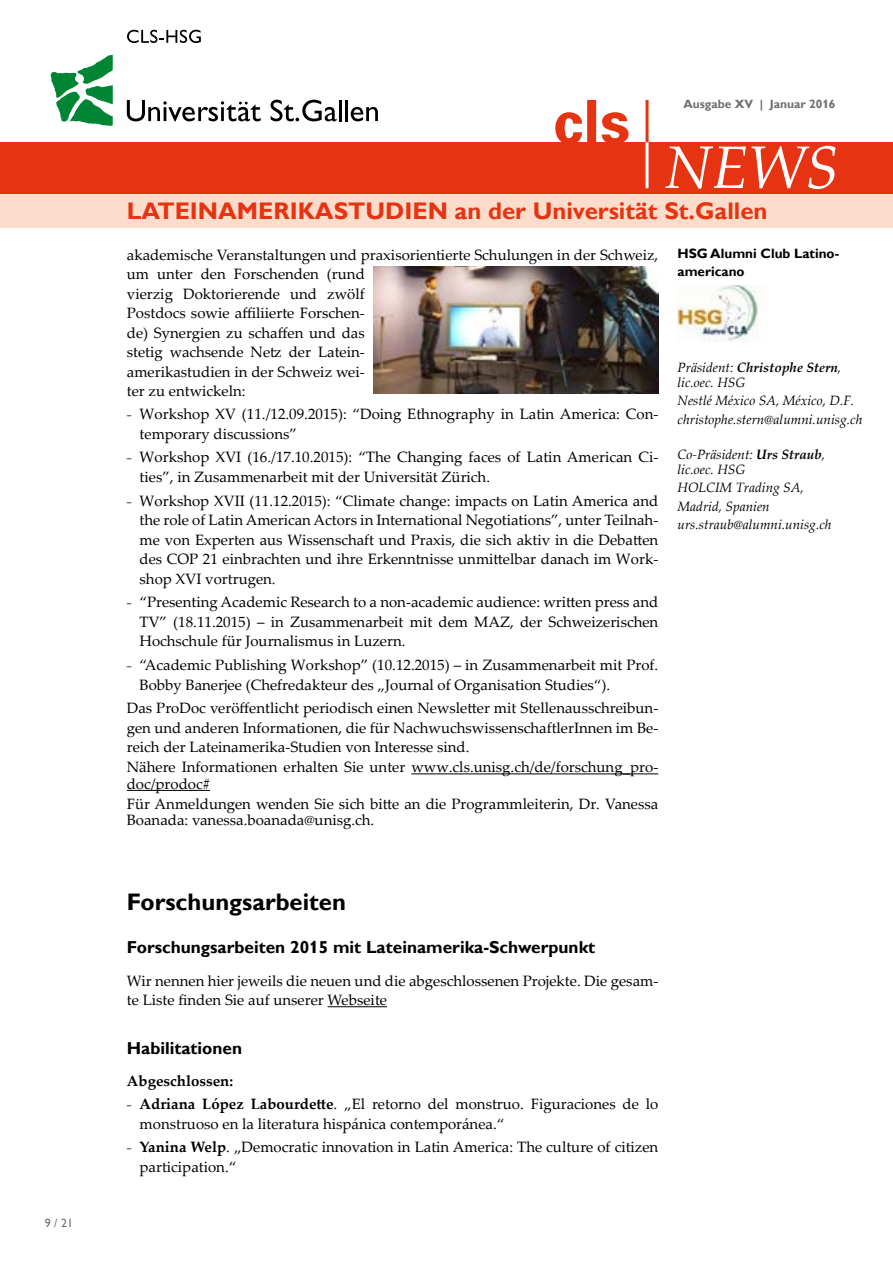
<style>
.page{position:relative;width:893px;height:1263px;background:#fff}
.page>*{position:absolute;margin:0;border:0;box-sizing:border-box;transform-origin:0 0}
.t1{font:700 24px "Gill Alt One";color:#e63312}
.t2{font:700 23.85px "Gill Alt One";color:#000}
.t3{font:700 17.25px "Gill Alt One";color:#000}
.t4{font:15px/19.5px "Palatino Linotype";color:#000}
.t5{font:italic 13.5px/18.5px "Palatino Linotype";color:#000}
.t6{font:700 13.5px/18px "Gill Alt One";color:#000}
.t7{font:700 12px "Gill Alt One";color:#706f6f}
.t8{font:12px "Gill Sans";color:#706f6f}
.s1{font-weight:700}
</style>
<div class="page">
<img style="left:677px;top:285px;width:85px;height:56px">
<hr style="left:411px;top:773px;width:247px;height:1px;background:#000">
<hr style="left:127px;top:790px;width:83px;height:1px;background:#000">
<hr style="left:328px;top:1006px;width:59px;height:1px;background:#000">
<img style="left:373px;top:267px;width:285px;height:127px">
<div style="left:0;top:194px;width:893px;height:33px;background:#fcddcc"></div>
<div style="left:0;top:142px;width:893px;height:52px;background:#e63312"></div>
<svg style="left:555px;top:100px;width:74px;height:42px"></svg>
<svg style="left:665px;top:146px;width:171px;height:43px"></svg>
<hr style="left:645px;top:100px;width:3px;height:88px;background:#fff">
<hr style="left:645px;top:100px;width:3px;height:42px;background:#e63312">
<svg style="left:51px;top:55px;width:62px;height:71px"></svg>
<svg style="left:127px;top:100px;width:134px;height:21px"></svg>
<svg style="left:271px;top:100px;width:66px;height:21px"></svg>
<hr style="left:339px;top:100px;width:3px;height:21px;background:#000">
<hr style="left:345px;top:100px;width:3px;height:21px;background:#000">
<svg style="left:351px;top:107px;width:27px;height:14px"></svg>
<svg style="left:127px;top:30px;width:74px;height:13px"></svg>
<p class="t8" style="left:45px;top:1216px;width:30px">9 / 21</p>
<p class="t7" style="left:683px;top:97px;width:154px">Ausgabe XV | Januar 2016</p>
<h1 class="t1" style="left:127px;top:197px;width:642px">LATEINAMERIKASTUDIEN an der Universität St.Gallen</h1>
<p class="t4" style="left:127px;top:244px;width:533px">akademische Veranstaltungen und praxisorientierte Schulungen in der Schweiz, um unter den Forschenden (rund<br>vierzig Doktorierende und zwölf<br>Postdocs sowie affiliierte Forschen-<br>de) Synergien zu schaffen und das<br>stetig wachsende Netz der Latein-<br>amerikastudien in der Schweiz wei-<br>ter zu entwickeln:</p>
<p class="t4" style="left:140px;top:404px;width:520px;text-indent:-13px">₋ Workshop XV (11./12.09.2015): “Doing Ethnography in Latin America: Con&shy;temporary discussions”</p>
<p class="t4" style="left:140px;top:447px;width:520px;text-indent:-13px">₋ Workshop XVI (16./17.10.2015): “The Changing faces of Latin American Ci&shy;ties”, in Zusammenarbeit mit der Universität Zürich.</p>
<p class="t4" style="left:140px;top:490px;width:520px;text-align:justify;text-indent:-13px">₋ Workshop XVII (11.12.2015): “Climate change: impacts on Latin America and the role of Latin American Actors in International Negotiations”, unter Teilnah&shy;me von Experten aus Wissenschaft und Praxis, die sich aktiv in die Debatten des COP 21 einbrachten und ihre Erkenntnisse unmittelbar danach im Work&shy;shop XVI vortrugen.</p>
<p class="t4" style="left:140px;top:592px;width:520px;text-align:justify;text-indent:-13px">₋ “Presenting Academic Research to a non-academic audience: written press and TV” (18.11.2015) – in Zusammenarbeit mit dem MAZ, der Schweizerischen Hochschule für Journalismus in Luzern.</p>
<p class="t4" style="left:140px;top:655px;width:520px;text-indent:-13px">₋ “Academic Publishing Workshop” (10.12.2015) – in Zusammenarbeit mit Prof.<br>Bobby Banerjee (Chefredakteur des „Journal of Organisation Studies“).</p>
<p class="t4" style="left:127px;top:698px;width:533px">Das ProDoc veröffentlicht periodisch einen Newsletter mit Stellenausschreibun&shy;gen und anderen Informationen, die für NachwuchswissenschaftlerInnen im Be&shy;reich der Lateinamerika-Studien von Interesse sind.<br>Nähere Informationen erhalten Sie unter www.cls.unisg.ch/de/forschung_pro-</p>
<p class="t4" style="left:127px;top:773px;width:533px;line-height:20px">doc/prodoc#<br>Für Anmeldungen wenden Sie sich bitte an die Programmleiterin, Dr. Vanessa</p>
<p class="t4" style="left:127px;top:810px;width:249px">Boanada: vanessa.boanada@unisg.ch.</p>
<p class="t6" style="left:677px;top:244px;width:163px">HSG Alumni Club Latino&shy;americano</p>
<p class="t5" style="left:677px;top:359px;width:165px;line-height:15px">Präsident: <span class="s1">Christophe Stern</span>, lic.oec. HSG</p>
<p class="t5" style="left:677px;top:391px;width:186px">Nestlé México SA, México, D.F. christophe.stern@alumni.unisg.ch</p>
<p class="t5" style="left:677px;top:446px;width:149px;line-height:15px">Co-Präsident: <span class="s1">Urs Straub</span>, lic.oec. HSG</p>
<p class="t5" style="left:677px;top:478px;width:156px">HOLCIM Trading SA,<br>Madrid, Spanien urs.straub@alumni.unisg.ch</p>
<h2 class="t2" style="left:127px;top:888px;width:221px">Forschungsarbeiten</h2>
<p class="t3" style="left:127px;top:938px;width:470px">Forschungsarbeiten 2015 mit Lateinamerika-Schwerpunkt</p>
<p class="t4" style="left:127px;top:970px;width:533px">Wir nennen hier jeweils die neuen und die abgeschlossenen Projekte. Die gesam&shy;te Liste finden Sie auf unserer Webseite</p>
<p class="t3" style="left:127px;top:1038px;width:117px">Habilitationen</p>
<p class="t4" style="left:127px;top:1069px;width:533px;line-height:23px"><span class="s1">Abgeschlossen:<br></span>₋ <span class="s1">Adriana López Labourdette</span>. „El retorno del monstruo. Figuraciones de lo</p>
<p class="t4" style="left:127px;top:1111px;width:533px;line-height:23.7px;text-indent:13px">monstruoso en la literatura hispánica contemporánea.“<br>₋ <span class="s1">Yanina Welp</span>. „Democratic innovation in Latin America: The culture of citizen</p>
<p class="t4" style="left:140px;top:1156px;width:98px">participation.“</p>
</div>
